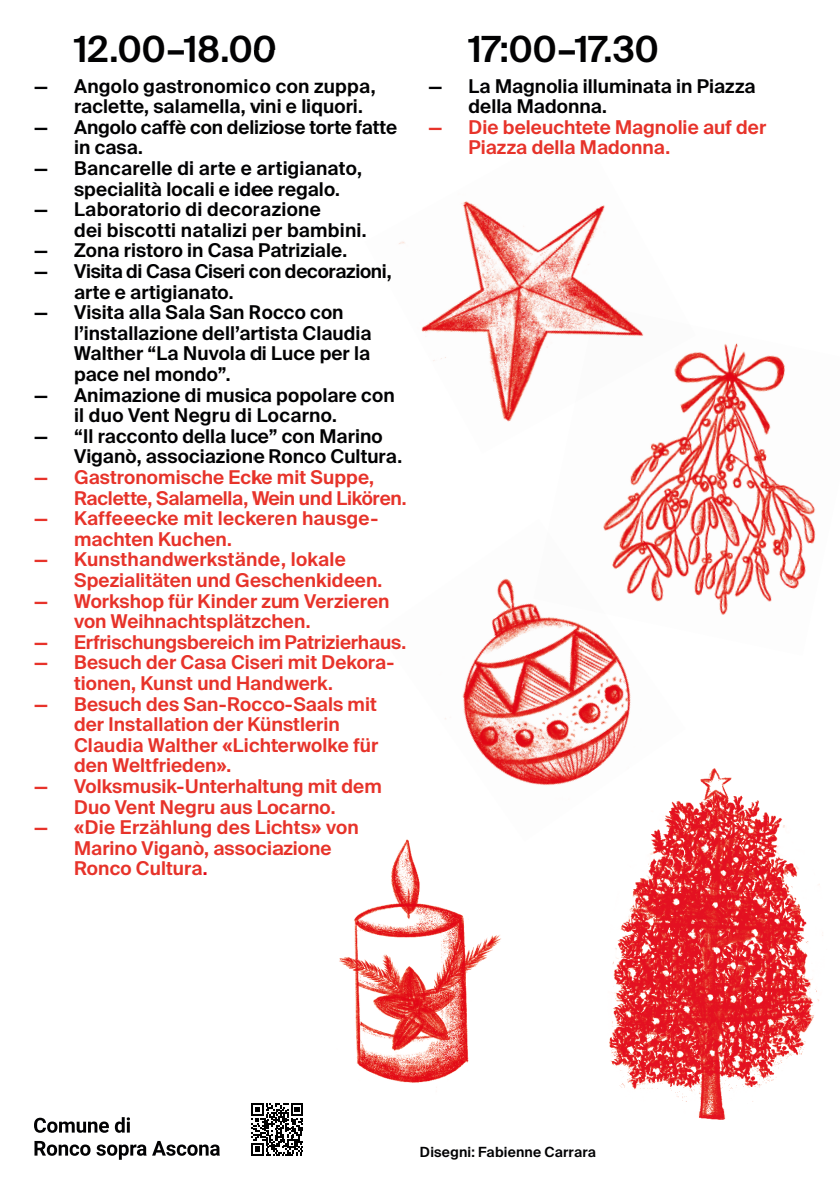
<style>
.page{position:relative;width:840px;height:1191px;background:#fff}
.page>*{position:absolute;margin:0;border:0;box-sizing:border-box;transform-origin:0 0}
.t1{font:600 36px "Suisse Ecal Intl";color:#020203}
.t2{font:600 19px/20.6px "Suisse Ecal Intl";letter-spacing:.005em;color:#e7332a}
.t3{font:600 19px/20.6px "Suisse Ecal Intl";letter-spacing:.005em;color:#020203}
.t4{font:600 14px "Suisse Ecal Intl";letter-spacing:.015em;color:#020203}
.s1{color:#e30617}
</style>
<div class="page">
<svg style="left:251px;top:1103px;width:52px;height:52px"></svg>
<svg style="left:34px;top:1117px;width:75px;height:15px"></svg>
<svg style="left:115px;top:1117px;width:15px;height:15px"></svg>
<svg style="left:34px;top:1141px;width:56px;height:14px"></svg>
<svg style="left:96px;top:1144px;width:50px;height:15px"></svg>
<svg style="left:152px;top:1141px;width:68px;height:14px"></svg>
<img style="left:339px;top:841px;width:162px;height:242px">
<img style="left:608px;top:343px;width:208px;height:272px">
<img style="left:609px;top:768px;width:214px;height:352px">
<img style="left:399px;top:201px;width:296px;height:253px">
<img style="left:405px;top:519px;width:280px;height:322px">
<h1 class="t1" style="left:74px;top:28px;width:204px">12.00–18.00</h1>
<p class="t3" style="left:74px;top:76px;width:303px;text-indent:-40px">— Angolo gastronomico con zuppa, raclette, salamella, vini e liquori.</p>
<p class="t3" style="left:74px;top:117px;width:324px;text-indent:-40px">— Angolo caffè con deliziose torte fatte in casa.</p>
<p class="t3" style="left:74px;top:158px;width:289px;text-indent:-40px">— Bancarelle di arte e artigianato, specialità locali e idee regalo.</p>
<p class="t3" style="left:74px;top:199px;width:294px;text-indent:-40px">— Laboratorio di decorazione<br>dei biscotti natalizi per bambini.</p>
<p class="t3" style="left:34px;top:240px;width:314px">— Zona ristoro in Casa Patriziale.</p>
<p class="t3" style="left:74px;top:261px;width:319px;text-indent:-40px">— Visita di Casa Ciseri con decorazioni, arte e artigianato.</p>
<p class="t3" style="left:74px;top:302px;width:299px;text-indent:-40px">— Visita alla Sala San Rocco con l’installazione dell’artista Claudia<br>Walther “La Nuvola di Luce per la pace nel mondo”.</p>
<p class="t3" style="left:74px;top:384px;width:322px;text-indent:-40px">— Animazione di musica popolare con il duo Vent Negru di Locarno.</p>
<p class="t3" style="left:74px;top:426px;width:329px;text-indent:-40px">— “Il racconto della luce” con Marino<br>Viganò, associazione Ronco Cultura.</p>
<p class="t2" style="left:74px;top:467px;width:334px;text-indent:-40px">— Gastronomische Ecke mit Suppe,<br>Raclette, Salamella, Wein und Likören.</p>
<p class="t2" style="left:74px;top:508px;width:305px;text-indent:-40px">— Kaffeeecke mit leckeren hausge&shy;machten Kuchen.</p>
<p class="t2" style="left:74px;top:549px;width:309px;text-indent:-40px">— Kunsthandwerkstände, lokale<br>Spezialitäten und Geschenkideen.</p>
<p class="t2" style="left:74px;top:590px;width:317px;text-indent:-40px">— Workshop für Kinder zum Verzieren von Weihnachtsplätzchen.</p>
<p class="t2" style="left:34px;top:632px;width:373px">— Erfrischungsbereich im Patrizierhaus.</p>
<p class="t2" style="left:74px;top:652px;width:322px;text-indent:-40px">— Besuch der Casa Ciseri mit Dekora&shy;tionen, Kunst und Handwerk.</p>
<p class="t2" style="left:74px;top:693px;width:306px;text-indent:-40px">— Besuch des San-Rocco-Saals mit der Installation der Künstlerin<br>Claudia Walther «Lichterwolke für den Weltfrieden».</p>
<p class="t2" style="left:34px;top:776px;width:349px;text-align:center">— Volksmusik-Unterhaltung mit dem<br>Duo Vent Negru aus Locarno.</p>
<p class="t2" style="left:74px;top:817px;width:286px;text-indent:-40px">— «Die Erzählung des Lichts» von<br>Marino Viganò, associazione<br>Ronco Cultura<span class="s1">.</span></p>
<h1 class="t1" style="left:468px;top:28px;width:191px">17:00–17.30</h1>
<p class="t3" style="left:468px;top:76px;width:288px;text-indent:-40px">— La Magnolia illuminata in Piazza della Madonna.</p>
<p class="t2" style="left:468px;top:117px;width:299px;text-indent:-40px">— Die beleuchtete Magnolie auf der<br>Piazza della Madonna.</p>
<p class="t4" style="left:420px;top:1143px;width:177px">Disegni: Fabienne Carrara</p>
</div>
